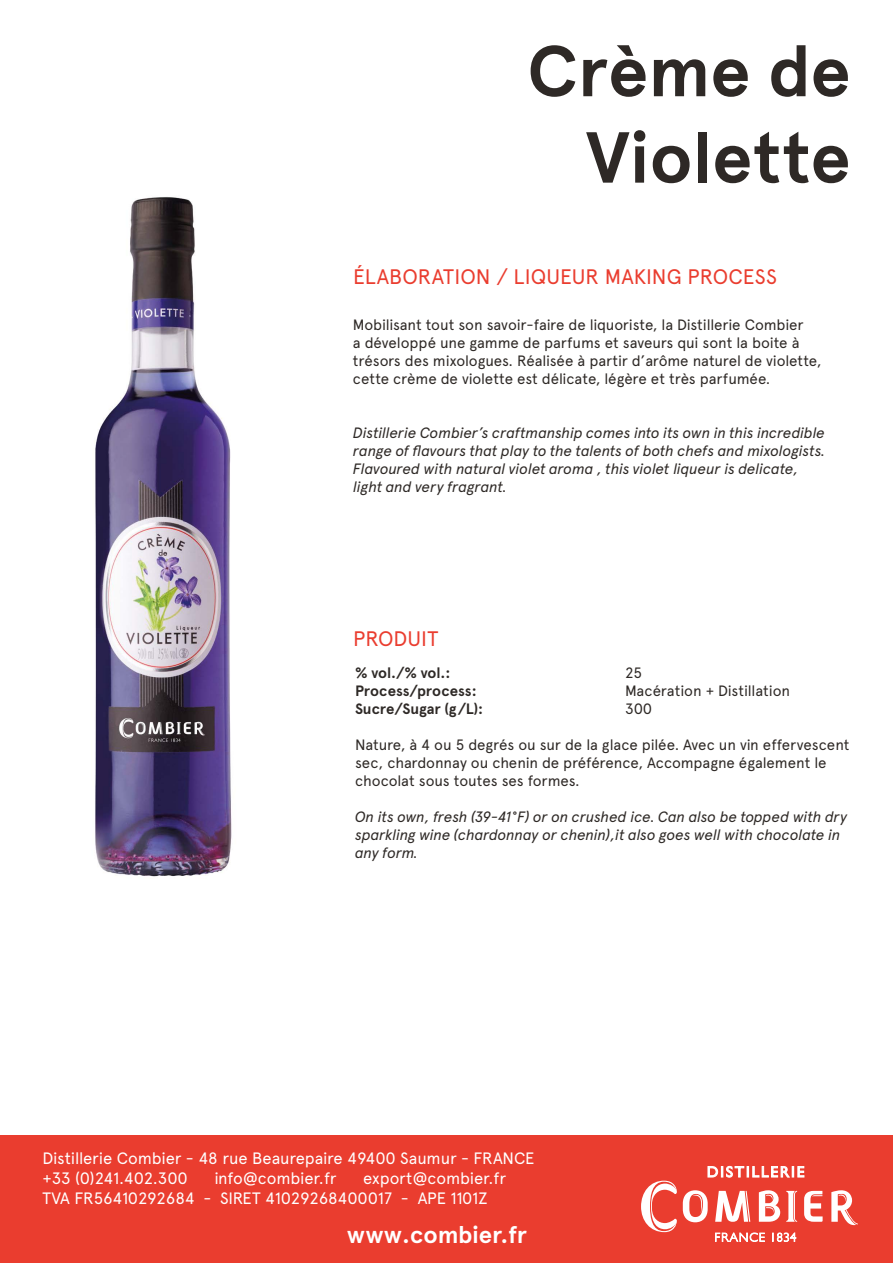
<style>
.page{position:relative;width:893px;height:1263px;background:#fff}
.page>*{position:absolute;margin:0;border:0;box-sizing:border-box;transform-origin:0 0}
.t1{font:700 72px "Apercu";color:#2e2926}
.t2{font:700 24px "Apercu";letter-spacing:-.005em;color:#fff}
.t3{font:21px "Apercu";letter-spacing:.005em;color:#ea3d2f}
.t4{font:16.5px "Apercu";letter-spacing:-.01em;color:#fff}
.t5{font:15px/18px "Apercu";letter-spacing:-.01em;color:#2e2926}
.t6{font:italic 15px/18px "Apercu";letter-spacing:-.015em;color:#2e2926}
.t7{font:700 15px "Apercu";letter-spacing:-.005em;color:#2e2926}
</style>
<div class="page">
<img style="left:95px;top:197px;width:137px;height:680px">
<div style="left:0;top:1135px;width:893px;height:128px;background:#ea3d2f"></div>
<svg style="left:786px;top:1191px;width:11px;height:31px"></svg>
<svg style="left:683px;top:1190px;width:25px;height:32px"></svg>
<svg style="left:804px;top:1191px;width:19px;height:31px"></svg>
<svg style="left:715px;top:1191px;width:35px;height:31px"></svg>
<svg style="left:759px;top:1190px;width:21px;height:32px"></svg>
<svg style="left:641px;top:1180px;width:36px;height:52px"></svg>
<svg style="left:831px;top:1190px;width:27px;height:35px"></svg>
<svg style="left:715px;top:1233px;width:50px;height:8px"></svg>
<svg style="left:772px;top:1233px;width:24px;height:8px"></svg>
<svg style="left:708px;top:1166px;width:96px;height:11px"></svg>
<p class="t1" style="left:527px;top:28px;width:325px">Crème de</p>
<p class="t1" style="left:586px;top:114px;width:266px">Violette</p>
<p class="t3" style="left:353px;top:264px;width:426px">ÉLABORATION / LIQUEUR MAKING PROCESS</p>
<p class="t5" style="left:353px;top:315px;width:470px">Mobilisant tout son savoir-faire de liquoriste, la Distillerie Combier<br>a développé une gamme de parfums et saveurs qui sont la boite à trésors des mixologues. Réalisée à partir d’arôme naturel de violette, cette crème de violette est délicate, légère et très parfumée.</p>
<p class="t6" style="left:353px;top:422px;width:474px">Distillerie Combier’s craftmanship comes into its own in this incredible range of flavours that play to the talents of both chefs and mixologists.</p>
<p class="t6" style="left:353px;top:458px;width:447px">Flavoured with natural violet aroma , this violet liqueur is delicate, light and very fragrant.</p>
<p class="t3" style="left:353px;top:626px;width:87px">PRODUIT</p>
<p class="t7" style="left:355px;top:663px;width:97px">% vol./% vol.:</p>
<p class="t5" style="left:625px;top:663px;width:19px">25</p>
<p class="t7" style="left:355px;top:681px;width:123px">Process/process:</p>
<p class="t5" style="left:625px;top:681px;width:167px">Macération + Distillation</p>
<p class="t7" style="left:355px;top:699px;width:130px">Sucre/Sugar (g/L):</p>
<p class="t5" style="left:625px;top:699px;width:29px">300</p>
<p class="t5" style="left:355px;top:735px;width:496px">Nature, à 4 ou 5 degrés ou sur de la glace pilée. Avec un vin effervescent sec, chardonnay ou chenin de préférence, Accompagne également le chocolat sous toutes ses formes.</p>
<p class="t6" style="left:355px;top:806px;width:494px">On its own, fresh (39-41°F) or on crushed ice. Can also be topped with dry sparkling wine (chardonnay or chenin),it also goes well with chocolate in any form.</p>
<p class="t4" style="left:43px;top:1148px;width:494px">Distillerie Combier - 48 rue Beaurepaire 49400 Saumur - FRANCE</p>
<p class="t4" style="left:43px;top:1168px;width:147px">+33 (0)241.402.300</p>
<p class="t4" style="left:214px;top:1168px;width:124px">info@combier.fr</p>
<p class="t4" style="left:363px;top:1168px;width:145px">export@combier.fr</p>
<p class="t4" style="left:43px;top:1188px;width:446px">TVA FR56410292684 - SIRET 41029268400017 - APE 1101Z</p>
<p class="t2" style="left:347px;top:1220px;width:181px">www.combier.fr</p>
</div>
